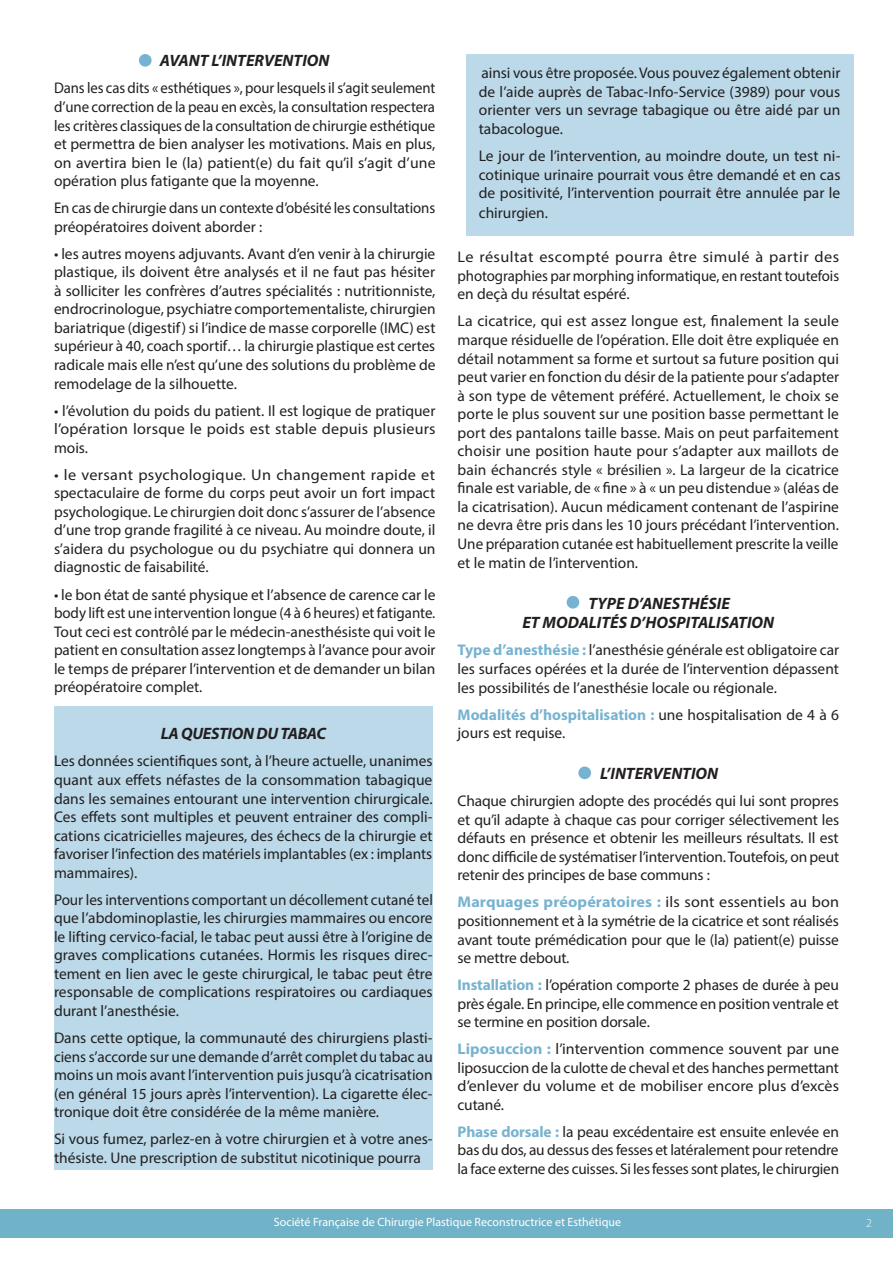
<style>
.page{position:relative;width:893px;height:1263px;background:#fff}
.page>*{position:absolute;margin:0;border:0;box-sizing:border-box;transform-origin:0 0}
.t1{font:italic 700 16.5px "Myriad Pro";color:#231f20}
.t2{font:italic 700 16.5px "Myriad Pro";letter-spacing:-.02em;color:#231f20}
.t3{font:15.45px/18.6px "Myriad Pro";color:#231f20;text-align:justify}
.t4{font:15.45px/18.6px "Myriad Pro";color:#231f20;text-align:justify;scale:.96 1}
.t5{font:15.45px/18.6px "Myriad Pro";color:#231f20;text-align:justify;scale:1.05 1}
.t6{font:15.45px/18.6px "Myriad Pro";color:#231f20;text-align:justify;scale:1.04 1}
.t7{font:12px "Myriad Pro";color:#fff}
.t8{font:300 12px "Myriad Pro";color:#fff}
.s1{font-weight:700;color:#77b3d0}
</style>
<div class="page">
<div style="left:54px;top:706px;width:379px;height:464px;background:#bbd9e8"></div>
<div style="left:466px;top:54px;width:387px;height:181px;background:#bbd9e8"></div>
<div style="left:567px;top:596px;width:12px;height:13px;background:#77b3d0;border-radius:50%"></div>
<div style="left:578px;top:766px;width:13px;height:13px;background:#77b3d0;border-radius:50%"></div>
<div style="left:0;top:1209px;width:893px;height:28px;background:#70b2c8"></div>
<div style="left:139px;top:54px;width:13px;height:13px;background:#77b3d0;border-radius:50%"></div>
<p class="t1" style="left:160px;top:50px;width:171px">AVANT L’INTERVENTION</p>
<p class="t4" style="left:54px;top:79px;width:399px">Dans les cas dits « esthétiques », pour lesquels il s’agit seulement d’une correction de la peau en excès, la consultation respectera les critères classiques de la consultation de chirurgie esthétique et permettra de bien analyser les motivations. Mais en plus, on avertira bien le (la) patient(e) du fait qu’il s’agit d’une opération plus fatigante que la moyenne.</p>
<p class="t4" style="left:54px;top:198px;width:399px">En cas de chirurgie dans un contexte d’obésité les consultations préopératoires doivent aborder :</p>
<p class="t3" style="left:54px;top:244px;width:383px">• les autres moyens adjuvants. Avant d’en venir à la chirurgie plastique, ils doivent être analysés et il ne faut pas hésiter à solliciter les confrères d’autres spécialités : nutritionniste, endrocrinologue, psychiatre comportementaliste, chirurgien bariatrique (digestif) si l’indice de masse corporelle (IMC) est supérieur à 40, coach sportif… la chirurgie plastique est certes radicale mais elle n’est qu’une des solutions du problème de remodelage de la silhouette.</p>
<p class="t3" style="left:54px;top:401px;width:383px">• l’évolution du poids du patient. Il est logique de pratiquer l’opération lorsque le poids est stable depuis plusieurs mois.</p>
<p class="t5" style="left:54px;top:465px;width:365px">• le versant psychologique. Un changement rapide et spectaculaire de forme du corps peut avoir un fort impact psychologique. Le chirurgien doit donc s’assurer de l’absence d’une trop grande fragilité à ce niveau. Au moindre doute, il s’aidera du psychologue ou du psychiatre qui donnera un diagnostic de faisabilité.</p>
<p class="t3" style="left:54px;top:585px;width:383px">• le bon état de santé physique et l’absence de carence car le body lift est une intervention longue (4 à 6 heures) et fatigante.<br>Tout ceci est contrôlé par le médecin-anesthésiste qui voit le patient en consultation assez longtemps à l’avance pour avoir le temps de préparer l’intervention et de demander un bilan préopératoire complet.</p>
<p class="t2" style="left:161px;top:723px;width:167px">LA QUESTION DU TABAC</p>
<p class="t3" style="left:54px;top:752px;width:380px">Les données scientifiques sont, à l’heure actuelle, unanimes quant aux effets néfastes de la consommation tabagique dans les semaines entourant une intervention chirurgicale.<br>Ces effets sont multiples et peuvent entrainer des compli&shy;cations cicatricielles majeures, des échecs de la chirurgie et favoriser l’infection des matériels implantables (ex : implants mammaires).</p>
<p class="t3" style="left:54px;top:890px;width:380px">Pour les interventions comportant un décollement cutané tel que l’abdominoplastie, les chirurgies mammaires ou encore le lifting cervico-facial, le tabac peut aussi être à l’origine de graves complications cutanées. Hormis les risques direc&shy;tement en lien avec le geste chirurgical, le tabac peut être responsable de complications respiratoires ou cardiaques durant l’anesthésie.</p>
<p class="t3" style="left:54px;top:1028px;width:380px">Dans cette optique, la communauté des chirurgiens plasti&shy;ciens s’accorde sur une demande d’arrêt complet du tabac au moins un mois avant l’intervention puis jusqu’à cicatrisation (en général 15 jours après l’intervention). La cigarette élec&shy;tronique doit être considérée de la même manière.</p>
<p class="t3" style="left:54px;top:1129px;width:380px">Si vous fumez, parlez-en à votre chirurgien et à votre anes&shy;thésiste. Une prescription de substitut nicotinique pourra</p>
<p class="t3" style="left:479px;top:64px;width:363px">ainsi vous être proposée. Vous pouvez également obtenir de l’aide auprès de Tabac-Info-Service (3989) pour vous orienter vers un sevrage tabagique ou être aidé par un tabacologue.</p>
<p class="t3" style="left:479px;top:146px;width:363px">Le jour de l’intervention, au moindre doute, un test ni&shy;cotinique urinaire pourrait vous être demandé et en cas de positivité, l’intervention pourrait être annulée par le chirurgien.</p>
<p class="t5" style="left:458px;top:248px;width:365px">Le résultat escompté pourra être simulé à partir des photographies par morphing informatique, en restant toutefois en deçà du résultat espéré.</p>
<p class="t3" style="left:458px;top:312px;width:383px">La cicatrice, qui est assez longue est, finalement la seule marque résiduelle de l’opération. Elle doit être expliquée en détail notamment sa forme et surtout sa future position qui peut varier en fonction du désir de la patiente pour s’adapter à son type de vêtement préféré. Actuellement, le choix se porte le plus souvent sur une position basse permettant le port des pantalons taille basse. Mais on peut parfaitement choisir une position haute pour s’adapter aux maillots de bain échancrés style « brésilien ». La largeur de la cicatrice finale est variable, de « fine » à « un peu distendue » (aléas de la cicatrisation). Aucun médicament contenant de l’aspirine ne devra être pris dans les 10 jours précédant l’intervention.<br>Une préparation cutanée est habituellement prescrite la veille et le matin de l’intervention.</p>
<p class="t1" style="left:588px;top:592px;width:143px">TYPE D’ANESTHÉSIE</p>
<p class="t1" style="left:522px;top:612px;width:253px">ET MODALITÉS D’HOSPITALISATION</p>
<p class="t3" style="left:458px;top:641px;width:383px"><span class="s1">Type d’anesthésie :</span> l’anesthésie générale est obligatoire car les surfaces opérées et la durée de l’intervention dépassent les possibilités de l’anesthésie locale ou régionale.</p>
<p class="t3" style="left:458px;top:705px;width:383px"><span class="s1">Modalités d’hospitalisation :</span> une hospitalisation de 4 à 6 jours est requise.</p>
<p class="t1" style="left:600px;top:763px;width:119px">L’INTERVENTION</p>
<p class="t3" style="left:458px;top:791px;width:383px">Chaque chirurgien adopte des procédés qui lui sont propres et qu’il adapte à chaque cas pour corriger sélectivement les défauts en présence et obtenir les meilleurs résultats. Il est donc difficile de systématiser l’intervention. Toutefois, on peut retenir des principes de base communs :</p>
<p class="t6" style="left:458px;top:893px;width:368px"><span class="s1">Marquages préopératoires :</span> ils sont essentiels au bon positionnement et à la symétrie de la cicatrice et sont réalisés avant toute prémédication pour que le (la) patient(e) puisse se mettre debout.</p>
<p class="t3" style="left:458px;top:975px;width:383px"><span class="s1">Installation :</span> l’opération comporte 2 phases de durée à peu près égale. En principe, elle commence en position ventrale et se termine en position dorsale.</p>
<p class="t3" style="left:458px;top:1039px;width:383px"><span class="s1">Liposuccion :</span> l’intervention commence souvent par une liposuccion de la culotte de cheval et des hanches permettant d’enlever du volume et de mobiliser encore plus d’excès cutané.</p>
<p class="t3" style="left:458px;top:1122px;width:383px"><span class="s1">Phase dorsale :</span> la peau excédentaire est ensuite enlevée en bas du dos, au dessus des fesses et latéralement pour retendre la face externe des cuisses. Si les fesses sont plates, le chirurgien</p>
<p class="t7" style="left:274px;top:1215px;width:349px">Société Française de Chirurgie Plastique Reconstructrice et Esthétique</p>
<p class="t8" style="left:866px;top:1216px;width:7px">2</p>
</div>
